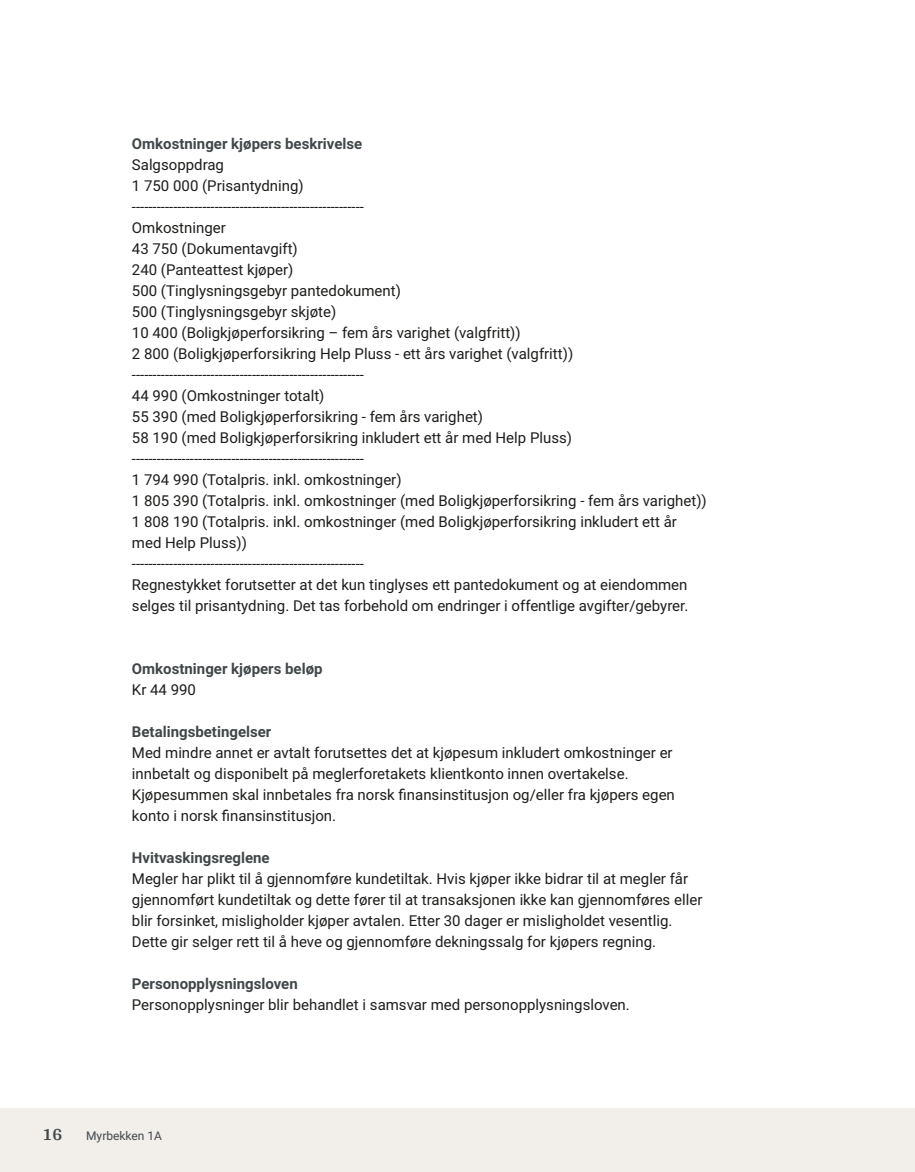
<style>
.page{position:relative;width:915px;height:1172px;background:#fff}
.page>*{position:absolute;margin:0;border:0;box-sizing:border-box;transform-origin:0 0}
.t1{font:700 18px "Arya";color:#414749}
.t2{font:15px/21px "Roboto Vitec";color:#1d1d1b}
.t3{font:700 15px "Roboto Vitec";color:#414749}
.t4{font:12px "Roboto Vitec";color:#414749}
</style>
<div class="page">
<div style="left:0;top:1108px;width:914px;height:64px;background:#f2eeea"></div>
<p class="t3" style="left:132px;top:133px;width:232px">Omkostninger kjøpers beskrivelse</p>
<p class="t2" style="left:132px;top:153px;width:576px">Salgsoppdrag<br>1 750 000 (Prisantydning)<br>‑‑‑‑‑‑‑‑‑‑‑‑‑‑‑‑‑‑‑‑‑‑‑‑‑‑‑‑‑‑‑‑------------------------<br>Omkostninger<br>43 750 (Dokumentavgift)<br>240 (Panteattest kjøper)<br>500 (Tinglysningsgebyr pantedokument)<br>500 (Tinglysningsgebyr skjøte)<br>10 400 (Boligkjøperforsikring – fem års varighet (valgfritt))<br>2 800 (Boligkjøperforsikring Help Pluss ‑ ett års varighet (valgfritt)) ‑‑‑‑‑‑‑‑‑‑‑‑‑‑‑‑‑‑‑‑‑‑‑‑‑‑‑‑‑‑‑‑------------------------<br>44 990 (Omkostninger totalt)<br>55 390 (med Boligkjøperforsikring ‑ fem års varighet)<br>58 190 (med Boligkjøperforsikring inkludert ett år med Help Pluss) ‑‑‑‑‑‑‑‑‑‑‑‑‑‑‑‑‑‑‑‑‑‑‑‑‑‑‑‑‑‑‑‑------------------------<br>1 794 990 (Totalpris. inkl. omkostninger)<br>1 805 390 (Totalpris. inkl. omkostninger (med Boligkjøperforsikring ‑ fem års varighet))<br>1 808 190 (Totalpris. inkl. omkostninger (med Boligkjøperforsikring inkludert ett år med Help Pluss))<br>‑‑‑‑‑‑‑‑‑‑‑‑‑‑‑‑‑‑‑‑‑‑‑‑‑‑‑‑‑‑‑‑------------------------<br>Regnestykket forutsetter at det kun tinglyses ett pantedokument og at eiendommen selges til prisantydning. Det tas forbehold om endringer i offentlige avgifter/gebyrer.</p>
<p class="t3" style="left:132px;top:658px;width:192px">Omkostninger kjøpers beløp</p>
<p class="t2" style="left:132px;top:678px;width:66px">Kr 44 990</p>
<p class="t3" style="left:132px;top:721px;width:141px">Betalingsbetingelser</p>
<p class="t2" style="left:132px;top:741px;width:544px">Med mindre annet er avtalt forutsettes det at kjøpesum inkludert omkostninger er innbetalt og disponibelt på meglerforetakets klientkonto innen overtakelse.<br>Kjøpesummen skal innbetales fra norsk finansinstitusjon og/eller fra kjøpers egen konto i norsk finansinstitusjon.</p>
<p class="t3" style="left:132px;top:847px;width:139px">Hvitvaskingsreglene</p>
<p class="t2" style="left:132px;top:867px;width:571px">Megler har plikt til å gjennomføre kundetiltak. Hvis kjøper ikke bidrar til at megler får gjennomført kundetiltak og dette fører til at transaksjonen ikke kan gjennomføres eller blir forsinket, misligholder kjøper avtalen. Etter 30 dager er misligholdet vesentlig.<br>Dette gir selger rett til å heve og gjennomføre dekningssalg for kjøpers regning.</p>
<p class="t3" style="left:132px;top:973px;width:167px">Personopplysningsloven</p>
<p class="t2" style="left:132px;top:993px;width:499px">Personopplysninger blir behandlet i samsvar med personopplysningsloven.</p>
<p class="t1" style="left:43px;top:1123px;width:21px">16</p>
<p class="t4" style="left:86px;top:1127px;width:77px">Myrbekken 1A</p>
</div>
